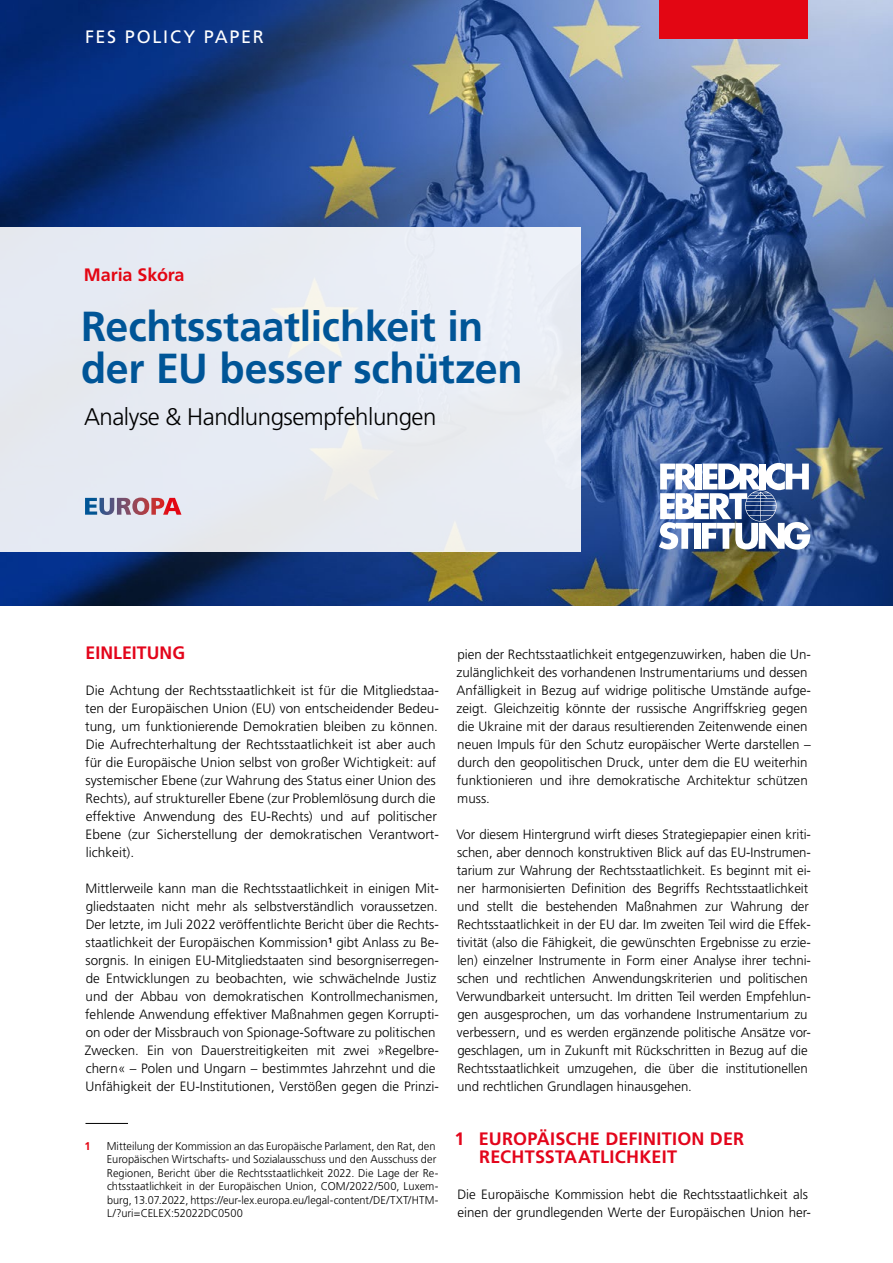
<style>
.page{position:relative;width:893px;height:1263px;background:#fff}
.page>*{position:absolute;margin:0;border:0;box-sizing:border-box;transform-origin:0 0}
.t1{font:700 42px/42px "Frutiger LT Std";letter-spacing:-.005em;color:#005597}
.t2{font:300 24px "Frutiger LT Std";letter-spacing:-.02em;color:#000}
.t3{font:700 18px/18px "Frutiger LT Std";letter-spacing:.01em;color:#e3051b}
.t4{font:18px "Frutiger LT Std";letter-spacing:.095em;color:#fff}
.t5{font:700 18px "Frutiger LT Std";letter-spacing:-.005em;color:#e30613}
.t6{font:300 13.5px/18px "Frutiger LT Std";color:#000}
.t7{font:300 11.25px/13.5px "Frutiger LT Std";color:#000}
.t8{font:700 11.25px "Frutiger LT Std";color:#e30613}
</style>
<div class="page">
<img style="left:0;top:0;width:893px;height:605px">
<div style="left:659px;top:0;width:149px;height:38px;background:#e30613"></div>
<div style="left:0;top:227px;width:581px;height:324px;background:#e7ebf3"></div>
<svg style="left:85px;top:498px;width:96px;height:17px"></svg>
<svg style="left:659px;top:463px;width:151px;height:87px"></svg>
<hr style="left:85px;top:1123px;width:43px;height:1px;background:#000">
<h3 class="t4" style="left:85px;top:26px;width:180px">FES POLICY PAPER</h3>
<h3 class="t5" style="left:84px;top:264px;width:102px">Maria Skóra</h3>
<h1 class="t1" style="left:81px;top:305px;width:443px">Rechtsstaatlichkeit in der EU besser schützen</h1>
<h2 class="t2" style="left:84px;top:403px;width:354px">Analyse &amp; Handlungsempfehlungen</h2>
<h3 class="t3" style="left:85px;top:644px;width:101px">EINLEITUNG</h3>
<p class="t6" style="left:85px;top:682px;width:355px">Die Achtung der Rechtsstaatlichkeit ist für die Mitgliedstaa&shy;ten der Europäischen Union (EU) von entscheidender Bedeu&shy;tung, um funktionierende Demokratien bleiben zu können.<br>Die Aufrechterhaltung der Rechtsstaatlichkeit ist aber auch für die Europäische Union selbst von großer Wichtigkeit: auf systemischer Ebene (zur Wahrung des Status einer Union des Rechts), auf struktureller Ebene (zur Problemlösung durch die effektive Anwendung des EU-Rechts) und auf politischer Ebene (zur Sicherstellung der demokratischen Verantwort&shy;lichkeit).</p>
<p class="t6" style="left:85px;top:880px;width:356px">Mittlerweile kann man die Rechtsstaatlichkeit in einigen Mit&shy;gliedstaaten nicht mehr als selbstverständlich voraussetzen.<br>Der letzte, im Juli 2022 veröffentlichte Bericht über die Rechts&shy;staatlichkeit der Europäischen Kommission<sup>1</sup> gibt Anlass zu Be&shy;sorgnis. In einigen EU-Mitgliedstaaten sind besorgniserregen&shy;de Entwicklungen zu beobachten, wie schwächelnde Justiz und der Abbau von demokratischen Kontrollmechanismen, fehlende Anwendung effektiver Maßnahmen gegen Korrupti&shy;on oder der Missbrauch von Spionage-Software zu politischen Zwecken. Ein von Dauerstreitigkeiten mit zwei »Regelbre&shy;chern« – Polen und Ungarn – bestimmtes Jahrzehnt und die Unfähigkeit der EU-Institutionen, Verstößen gegen die Prinzi-</p>
<p class="t8" style="left:84px;top:1139px;width:8px">1</p>
<p class="t7" style="left:107px;top:1139px;width:333px">Mitteilung der Kommission an das Europäische Parlament, den Rat, den Europäischen Wirtschafts- und Sozialausschuss und den Ausschuss der Regionen, Bericht über die Rechtsstaatlichkeit 2022. Die Lage der Re&shy;chtsstaatlichkeit in der Europäischen Union, COM/2022/500, Luxem&shy;burg, 13.07.2022, https://eur-lex.europa.eu/legal-content/DE/TXT/HTM-L/?uri=CELEX:52022DC0500</p>
<p class="t6" style="left:456px;top:646px;width:356px">pien der Rechtsstaatlichkeit entgegenzuwirken, haben die Un&shy;zulänglichkeit des vorhandenen Instrumentariums und dessen Anfälligkeit in Bezug auf widrige politische Umstände aufge&shy;zeigt. Gleichzeitig könnte der russische Angriffskrieg gegen die Ukraine mit der daraus resultierenden Zeitenwende einen neuen Impuls für den Schutz europäischer Werte darstellen – durch den geopolitischen Druck, unter dem die EU weiterhin funktionieren und ihre demokratische Architektur schützen muss.</p>
<p class="t6" style="left:456px;top:826px;width:356px">Vor diesem Hintergrund wirft dieses Strategiepapier einen kriti&shy;schen, aber dennoch konstruktiven Blick auf das EU-Instrumen&shy;tarium zur Wahrung der Rechtsstaatlichkeit. Es beginnt mit ei&shy;ner harmonisierten Definition des Begriffs Rechtsstaatlichkeit und stellt die bestehenden Maßnahmen zur Wahrung der Rechtsstaatlichkeit in der EU dar. Im zweiten Teil wird die Effek&shy;tivität (also die Fähigkeit, die gewünschten Ergebnisse zu erzie&shy;len) einzelner Instrumente in Form einer Analyse ihrer techni&shy;schen und rechtlichen Anwendungskriterien und politischen Verwundbarkeit untersucht. Im dritten Teil werden Empfehlun&shy;gen ausgesprochen, um das vorhandene Instrumentarium zu verbessern, und es werden ergänzende politische Ansätze vor&shy;geschlagen, um in Zukunft mit Rückschritten in Bezug auf die Rechtsstaatlichkeit umzugehen, die über die institutionellen und rechtlichen Grundlagen hinausgehen.</p>
<h3 class="t3" style="left:479px;top:1130px;width:267px;text-indent:-25px">1 EUROPÄISCHE DEFINITION DER<br>RECHTSSTAATLICHKEIT</h3>
<p class="t6" style="left:457px;top:1186px;width:355px">Die Europäische Kommission hebt die Rechtsstaatlichkeit als einen der grundlegenden Werte der Europäischen Union her-</p>
</div>
